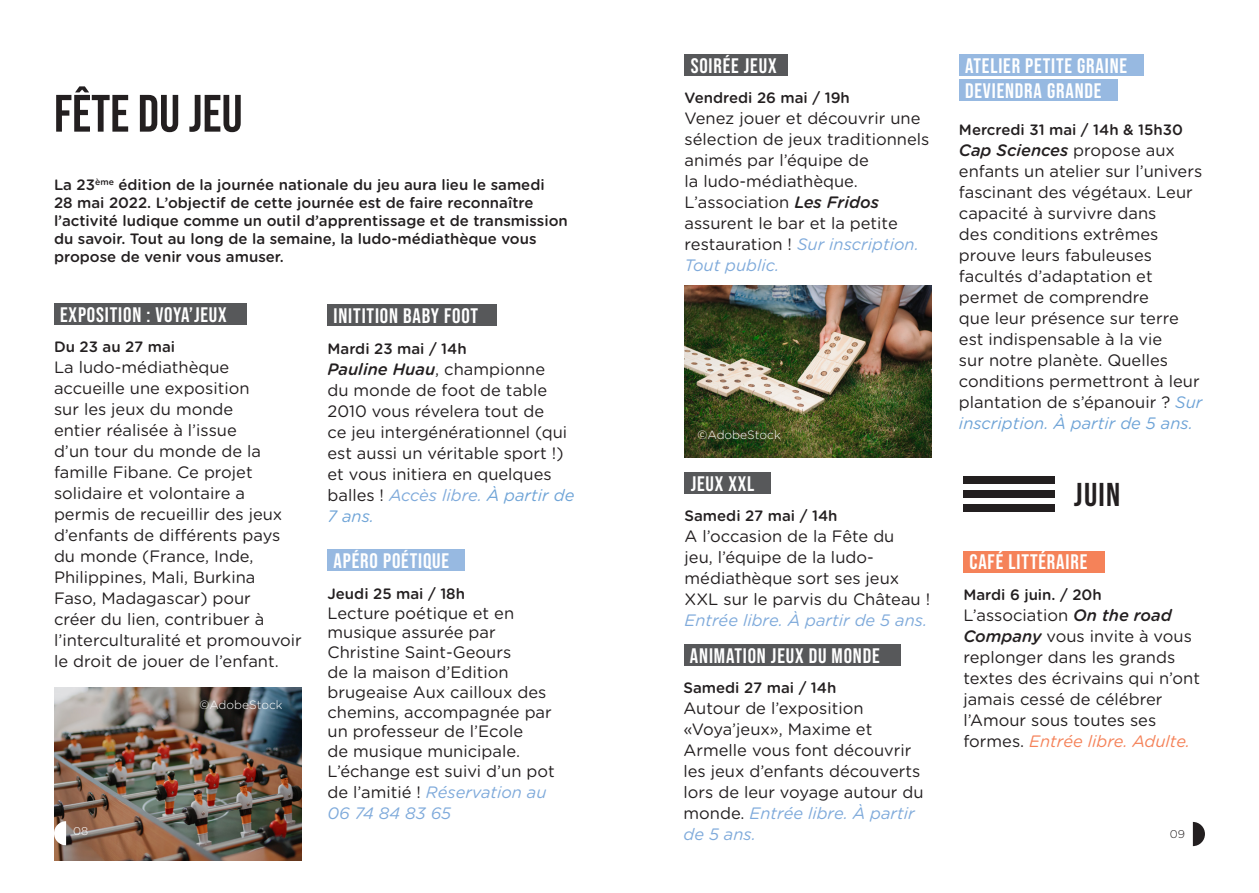
<style>
.page{position:relative;width:1259px;height:893px;background:#fff}
.page>*{position:absolute;margin:0;border:0;box-sizing:border-box;transform-origin:0 0}
.t1{font:52.5px "Bebas Neue";color:#231f20}
.t2{font:33px "Bebas Neue";color:#231f20}
.t3{font:21px "Bebas Neue";letter-spacing:.04em;color:#fff}
.t4{font:16.5px/21px "Gotham Rounded";color:#231f20}
.t5{font:italic 16.5px "Gotham Rounded";color:#7faadb}
.t6{font:500 15px/18px "Gotham Rounded";color:#231f20}
.t7{font:300 12px "Gotham Rounded";color:#fff}
.t8{font:300 11.25px "Gotham Rounded";color:#231f20}
.t9{font:300 11.25px "Gotham Rounded";color:#fff}
.s1{font-weight:500;font-style:italic}
.s2{font-style:italic;color:#7faadb}
.s3{font-style:italic;color:#6fa4d7}
.s4{font-style:italic;color:#f58259}
</style>
<div class="page">
<svg style="left:1192px;top:822px;width:13px;height:24px"></svg>
<div style="left:963px;top:476px;width:92px;height:7px;background:#231f20"></div>
<div style="left:963px;top:490px;width:92px;height:8px;background:#231f20"></div>
<div style="left:963px;top:504px;width:92px;height:8px;background:#231f20"></div>
<div style="left:963px;top:551px;width:142px;height:21px;background:#f58259"></div>
<div style="left:959px;top:54px;width:184px;height:22px;background:#97b9e1"></div>
<img style="left:54px;top:688px;width:247px;height:172px">
<div style="left:959px;top:79px;width:158px;height:22px;background:#97b9e1"></div>
<div style="left:327px;top:304px;width:170px;height:22px;background:#57585a"></div>
<div style="left:684px;top:54px;width:103px;height:22px;background:#57585a"></div>
<div style="left:684px;top:472px;width:87px;height:22px;background:#57585a"></div>
<div style="left:684px;top:644px;width:216px;height:22px;background:#57585a"></div>
<div style="left:54px;top:303px;width:193px;height:22px;background:#57585a"></div>
<img style="left:684px;top:286px;width:247px;height:172px">
<svg style="left:54px;top:821px;width:12px;height:24px"></svg>
<div style="left:327px;top:550px;width:138px;height:21px;background:#97b9e1"></div>
<p class="t1" style="left:54px;top:84px;width:190px">FÊTE DU JEU</p>
<p class="t6" style="left:54px;top:175px;width:515px">La 23<sup>ème</sup> édition de la journée nationale du jeu aura lieu le samedi<br>28 mai 2022. L’objectif de cette journée est de faire reconnaître l’activité ludique comme un outil d’apprentissage et de transmission du savoir. Tout au long de la semaine, la ludo-médiathèque vous propose de venir vous amuser.</p>
<p class="t3" style="left:60px;top:302px;width:168px">EXPOSITION : VOYA’JEUX</p>
<p class="t6" style="left:54px;top:337px;width:123px">Du 23 au 27 mai</p>
<p class="t4" style="left:54px;top:356px;width:249px">La ludo-médiathèque accueille une exposition<br>sur les jeux du monde<br>entier réalisée à l’issue<br>d’un tour du monde de la famille Fibane. Ce projet solidaire et volontaire a permis de recueillir des jeux d’enfants de différents pays du monde (France, Inde,<br>Philippines, Mali, Burkina<br>Faso, Madagascar) pour<br>créer du lien, contribuer à l’interculturalité et promouvoir le droit de jouer de l’enfant.</p>
<p class="t9" style="left:73px;top:823px;width:17px">08</p>
<p class="t7" style="left:199px;top:697px;width:85px">©AdobeStock</p>
<p class="t3" style="left:334px;top:304px;width:146px">INITITION BABY FOOT</p>
<p class="t6" style="left:327px;top:339px;width:141px">Mardi 23 mai / 14h</p>
<p class="t4" style="left:327px;top:358px;width:248px"><span class="s1">Pauline Huau</span>, championne<br>du monde de foot de table<br>2010 vous révelera tout de<br>ce jeu intergénérationnel (qui est aussi un véritable sport !) et vous initiera en quelques balles ! <span class="s2">Accès libre.</span> <span class="s3">À partir de<br>7 ans.</span></p>
<p class="t3" style="left:334px;top:549px;width:117px">APÉRO POÉTIQUE</p>
<p class="t6" style="left:327px;top:584px;width:139px">Jeudi 25 mai / 18h</p>
<p class="t4" style="left:327px;top:602px;width:229px;line-height:20px">Lecture poétique et en musique assurée par<br>Christine Saint-Geours<br>de la maison d’Edition brugeaise Aux cailloux des chemins, accompagnée par un professeur de l’Ecole<br>de musique municipale.<br>L’échange est suivi d’un pot de l’amitié ! <span class="s2">Réservation au</span></p>
<p class="t5" style="left:327px;top:802px;width:125px">06 74 84 83 65</p>
<p class="t3" style="left:690px;top:54px;width:87px">SOIRÉE JEUX</p>
<p class="t6" style="left:684px;top:88px;width:167px">Vendredi 26 mai / 19h</p>
<p class="t4" style="left:684px;top:107px;width:246px">Venez jouer et découvrir une sélection de jeux traditionnels animés par l’équipe de<br>la ludo-médiathèque.<br>L’association <span class="s1">Les Fridos </span>assurent le bar et la petite restauration ! <span class="s2">Sur inscription.<br>Tout public.</span></p>
<p class="t7" style="left:697px;top:427px;width:85px">©AdobeStock</p>
<p class="t3" style="left:690px;top:471px;width:65px">JEUX XXL</p>
<p class="t6" style="left:684px;top:506px;width:154px">Samedi 27 mai / 14h</p>
<p class="t4" style="left:684px;top:525px;width:247px">A l’occasion de la Fête du<br>jeu, l’équipe de la ludo&shy;médiathèque sort ses jeux<br>XXL sur le parvis du Château !<br><span class="s2">Entrée libre. À partir de 5 ans.</span></p>
<p class="t3" style="left:690px;top:643px;width:191px">ANIMATION JEUX DU MONDE</p>
<p class="t6" style="left:683px;top:678px;width:154px">Samedi 27 mai / 14h</p>
<p class="t4" style="left:683px;top:696px;width:242px">Autour de l’exposition «Voya’jeux», Maxime et<br>Armelle vous font découvrir les jeux d’enfants découverts lors de leur voyage autour du monde. <span class="s2">Entrée libre. À partir de 5 ans.</span></p>
<p class="t3" style="left:965px;top:54px;width:163px">ATELIER PETITE GRAINE</p>
<p class="t3" style="left:965px;top:79px;width:138px">DEVIENDRA GRANDE</p>
<p class="t6" style="left:959px;top:120px;width:225px">Mercredi 31 mai / 14h &amp; 15h30</p>
<p class="t4" style="left:959px;top:139px;width:245px"><span class="s1">Cap Sciences</span> propose aux enfants un atelier sur l’univers fascinant des végétaux. Leur capacité à survivre dans<br>des conditions extrêmes prouve leurs fabuleuses facultés d’adaptation et permet de comprendre<br>que leur présence sur terre est indispensable à la vie<br>sur notre planète. Quelles conditions permettront à leur plantation de s’épanouir ? <span class="s3">Sur inscription. À partir de 5 ans.</span></p>
<p class="t2" style="left:1074px;top:476px;width:48px">JUIN</p>
<p class="t3" style="left:969px;top:550px;width:119px">CAFÉ LITTÉRAIRE</p>
<p class="t6" style="left:963px;top:585px;width:140px">Mardi 6 juin. / 20h</p>
<p class="t4" style="left:963px;top:604px;width:238px">L’association <span class="s1">On the road<br>Company</span> vous invite à vous replonger dans les grands textes des écrivains qui n’ont jamais cessé de célébrer l’Amour sous toutes ses formes. <span class="s4">Entrée libre. Adulte.</span></p>
<p class="t8" style="left:1169px;top:826px;width:17px">09</p>
</div>
